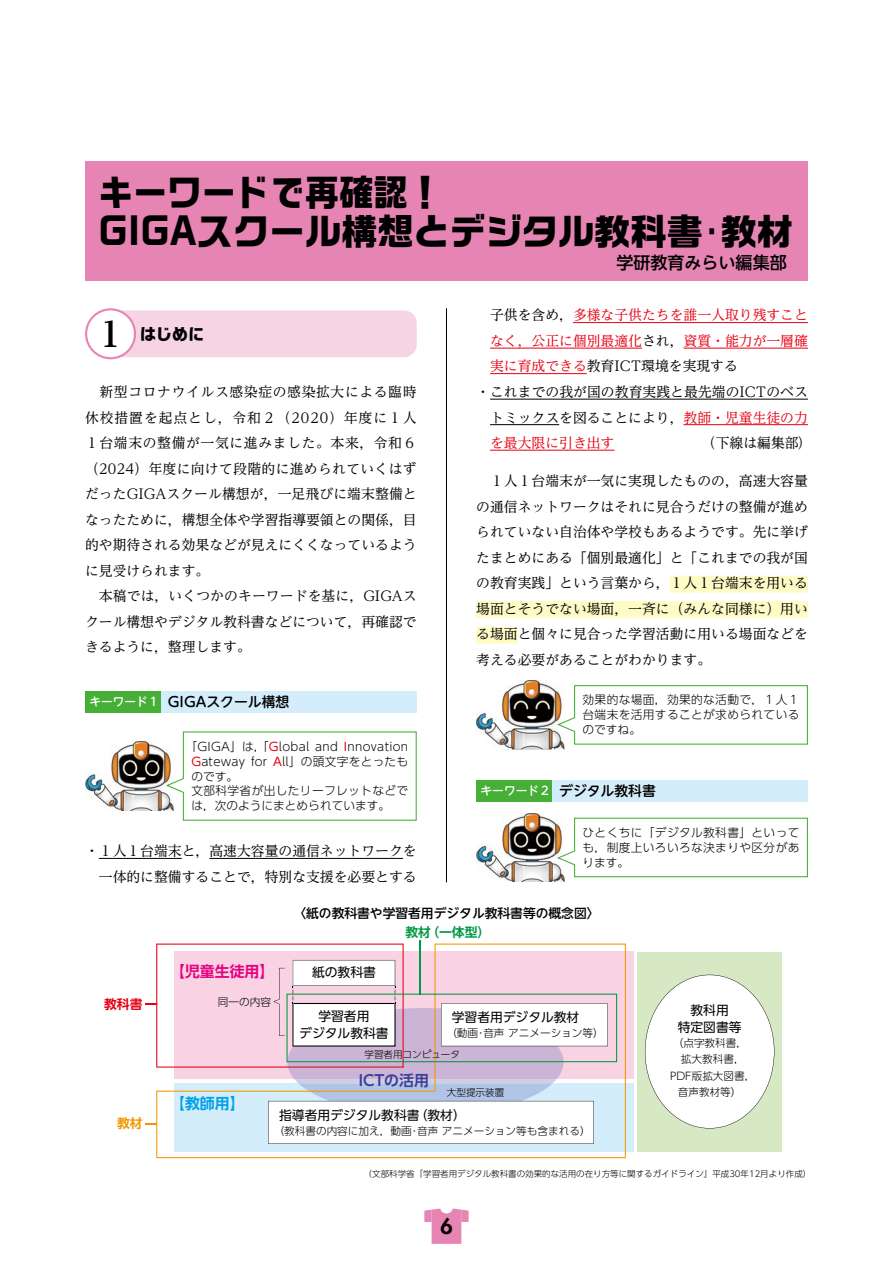
<style>
.page{position:relative;width:893px;height:1263px;background:#fff}
.page>*{position:absolute;margin:0;border:0;box-sizing:border-box;transform-origin:0 0}
.t1{font:700 36.15px/39.3px "Ro G San Srf Std";color:#000;scale:.95 1}
.t2{font:800 21.3px "Futura";color:#000}
.t3{font:500 16.95px "UD Shin Go NT Pro";color:#000}
.t4{font:700 15.9px "Ro G San Srf Std";color:#000}
.t5{font:14.85px "UD Shin Go Pro De Bold 90 pv RKSJ H";color:#e4007f}
.t6{font:14.85px "UD Shin Go Pro De Bold 90 pv RKSJ H";color:#3e4298}
.t7{font:14.85px "UD Shin Go Pro De Bold 90 pv RKSJ H";color:#00a0e9}
.t8{font:13.8px/25.5px "UD Reimin Pro";color:#000;text-align:justify}
.t9{font:13.8px "UD Reimin Pro";color:#e60012}
.t10{font:500 13.8px "UD Shin M Go Pro";color:#000}
.t11{font:12.75px/17px "UD Shin Go Pro Regular 90 pv RKSJ H";color:#000;text-align:center}
.t12{font:500 12.75px "UD Shin Go NT Pro";color:#000}
.t13{font:12.75px "UD Shin Go Pro De Bold 90 pv RKSJ H";color:#094}
.t14{font:12.75px "UD Shin Go Pro De Bold 90 pv RKSJ H";color:#e60012}
.t15{font:12.75px "UD Shin Go Pro De Bold 90 pv RKSJ H";color:#f39700}
.t16{font:300 11.7px/14.9px "UD Shin Go Pro";letter-spacing:.03em;color:#000;text-align:justify}
.t17{font:10.65px/16.5px "UD Shin Go Pro Light 90 pv RKSJ H";color:#000;text-align:center}
.t18{font:9.6px "UD Shin Go Pro Light 90 pv RKSJ H";color:#000}
.t19{font:300 8.55px "UD Shin Go Pro";color:#000}
.s1{font-family:"UD Reimin Pro";font-size:34.05px}
.s2{font-size:11.7px;color:#fff}
.s3{font-weight:400;color:#e60012}
.s4{color:#000}
.s5{color:#e60012}
</style>
<div class="page">
<svg style="left:424px;top:1208px;width:45px;height:36px"></svg>
<hr style="left:446px;top:308px;width:1px;height:574px;background:#000">
<hr style="left:573px;top:322px;width:235px;height:1px;background:#e60012">
<hr style="left:490px;top:348px;width:152px;height:1px;background:#e60012">
<hr style="left:684px;top:348px;width:124px;height:1px;background:#e60012">
<hr style="left:490px;top:373px;width:97px;height:1px;background:#e60012">
<hr style="left:490px;top:399px;width:318px;height:1px;background:#000">
<hr style="left:490px;top:424px;width:69px;height:1px;background:#000">
<hr style="left:684px;top:424px;width:124px;height:1px;background:#e60012">
<hr style="left:490px;top:450px;width:124px;height:1px;background:#e60012">
<div style="left:670px;top:576px;width:138px;height:17px;background:#fffbc7"></div>
<div style="left:476px;top:601px;width:332px;height:17px;background:#fffbc7"></div>
<div style="left:476px;top:627px;width:42px;height:17px;background:#fffbc7"></div>
<div style="left:476px;top:780px;width:77px;height:21px;background:#45b035"></div>
<div style="left:553px;top:780px;width:255px;height:21px;background:#d3edfb"></div>
<hr style="left:99px;top:858px;width:83px;height:1px;background:#000">
<hr style="left:209px;top:858px;width:194px;height:1px;background:#000">
<div style="left:121px;top:310px;width:296px;height:47px;background:#f6d4e4"></div>
<div style="left:86px;top:309px;width:49px;height:49px;background:#fff;border-radius:50%"></div>
<div style="left:85px;top:308px;width:51px;height:51px;border:2px solid #e684b3;border-radius:50%"></div>
<div style="left:85px;top:691px;width:77px;height:21px;background:#45b035"></div>
<div style="left:162px;top:691px;width:255px;height:21px;background:#d3edfb"></div>
<div style="left:85px;top:162px;width:723px;height:119px;background:#e684b3"></div>
<img style="left:476px;top:813px;width:88px;height:69px">
<svg style="left:556px;top:817px;width:252px;height:61px"></svg>
<img style="left:476px;top:680px;width:88px;height:69px">
<svg style="left:556px;top:685px;width:252px;height:60px"></svg>
<img style="left:85px;top:742px;width:79px;height:68px">
<svg style="left:164px;top:731px;width:253px;height:90px"></svg>
<div style="left:637px;top:952px;width:145px;height:199px;background:#d6e9c4"></div>
<svg style="left:645px;top:975px;width:129px;height:153px"></svg>
<svg style="left:156px;top:943px;width:470px;height:215px"></svg>
<hr style="left:419px;top:940px;width:1px;height:54px;background:#094">
<svg style="left:145px;top:943px;width:472px;height:201px"></svg>
<h1 class="t1" style="left:99px;top:173px;width:732px">キーワードで再確認！<br>GIGAスクール構想とデジタル教科書･教材</h1>
<p class="t3" style="left:617px;top:249px;width:172px">学研教育みらい編集部</p>
<p class="t4" style="left:100px;top:323px;width:106px"><span class="s1">1</span> はじめに</p>
<p class="t8" style="left:85px;top:379px;width:333px;text-align:left">　新型コロナウイルス感染症の感染拡大による臨時休校措置を起点とし，令和２（2020）年度に１人<br>１台端末の整備が一気に進みました。本来，令和６（2024）年度に向けて段階的に進められていくはずだったGIGAスクール構想が，一足飛びに端末整備となったために，構想全体や学習指導要領との関係，目的や期待される効果などが見えにくくなっているように見受けられます。<br>　本稿では，いくつかのキーワードを基に，GIGAスクール構想やデジタル教科書などについて，再確認できるように，整理します。</p>
<p class="t10" style="left:89px;top:690px;width:201px"><span class="s2">キーワード１</span> GIGAスクール構想</p>
<p class="t16" style="left:191px;top:738px;width:218px;text-align:left;text-indent:-6px">「GIGA」は，「<span class="s3">G</span>lobal and <span class="s3">I</span>nnovation<br><span class="s3">G</span>ateway for <span class="s3">A</span>ll」の頭文字をとったものです。<br>文部科学省が出したリーフレットなどでは，次のようにまとめられています。</p>
<p class="t8" style="left:85px;top:838px;width:333px;text-align:right">・１人１台端末と，高速大容量の通信ネットワークを一体的に整備することで，特別な支援を必要とする</p>
<p class="t9" style="left:490px;top:304px;width:319px"><span class="s4">子供を含め，</span>多様な子供たちを誰一人取り残すこと</p>
<p class="t9" style="left:490px;top:329px;width:319px">なく，公正に個別最適化<span class="s4">され，</span>資質・能力が一層確</p>
<p class="t8" style="left:490px;top:353px;width:249px"><span class="s5">実に育成できる</span>教育ICT環境を実現する</p>
<p class="t8" style="left:476px;top:379px;width:333px">・これまでの我が国の教育実践と最先端のICTのベス</p>
<p class="t8" style="left:490px;top:404px;width:319px">トミックスを図ることにより，<span class="s5">教師・児童生徒の力</span></p>
<p class="t9" style="left:490px;top:432px;width:323px">を最大限に引き出す　　　　　　 <span class="s4">（下線は編集部）</span></p>
<p class="t8" style="left:476px;top:468px;width:333px">　１人１台端末が一気に実現したものの，高速大容量の通信ネットワークはそれに見合うだけの整備が進められていない自治体や学校もあるようです。先に挙げたまとめにある「個別最適化」と「これまでの我が国の教育実践」という言葉から，１人１台端末を用いる場面とそうでない場面，一斉に（みんな同様に）用いる場面と個々に見合った学習活動に用いる場面などを考える必要があることがわかります。</p>
<p class="t16" style="left:583px;top:692px;width:218px">効果的な場面，効果的な活動で，１人１台端末を活用することが求められているのですね。</p>
<p class="t10" style="left:481px;top:780px;width:177px"><span class="s2">キーワード２</span> デジタル教科書</p>
<p class="t16" style="left:583px;top:825px;width:218px">ひとくちに「デジタル教科書」といっても，制度上いろいろな決まりや区分があります。</p>
<p class="t12" style="left:293px;top:903px;width:308px">〈紙の教科書や学習者用デジタル教科書等の概念図〉</p>
<p class="t14" style="left:104px;top:994px;width:40px">教科書</p>
<p class="t15" style="left:117px;top:1113px;width:27px">教材</p>
<p class="t13" style="left:405px;top:922px;width:86px">教材（一体型）</p>
<p class="t5" style="left:170px;top:960px;width:106px">【児童生徒用】</p>
<p class="t17" style="left:218px;top:993px;width:55px">同一の内容</p>
<p class="t7" style="left:170px;top:1091px;width:76px">【教師用】</p>
<p class="t11" style="left:312px;top:964px;width:65px">紙の教科書</p>
<p class="t11" style="left:299px;top:1007px;width:91px">学習者用<br>デジタル教科書</p>
<p class="t11" style="left:452px;top:1008px;width:129px">学習者用デジタル教材</p>
<p class="t17" style="left:446px;top:1024px;width:159px">（動画･音声 アニメーション等）</p>
<p class="t18" style="left:364px;top:1047px;width:97px">学習者用コンピュータ</p>
<p class="t18" style="left:447px;top:1085px;width:59px">大型提示装置</p>
<p class="t6" style="left:359px;top:1068px;width:72px">ICTの活用</p>
<p class="t11" style="left:279px;top:1106px;width:188px">指導者用デジタル教科書（教材）</p>
<p class="t17" style="left:274px;top:1122px;width:318px">（教科書の内容に加え，動画･音声 アニメーション等も含まれる）</p>
<p class="t11" style="left:678px;top:1002px;width:65px;line-height:16.5px">教科用<br>特定図書等</p>
<p class="t17" style="left:670px;top:1034px;width:87px">（点字教科書，拡大教科書，<br>PDF版拡大図書，音声教材等）</p>
<p class="t19" style="left:364px;top:1167px;width:449px">（文部科学省『学習者用デジタル教科書の効果的な活用の在り方等に関するガイドライン』平成30年12月より作成）</p>
<h2 class="t2" style="left:441px;top:1213px;width:14px">6</h2>
</div>
